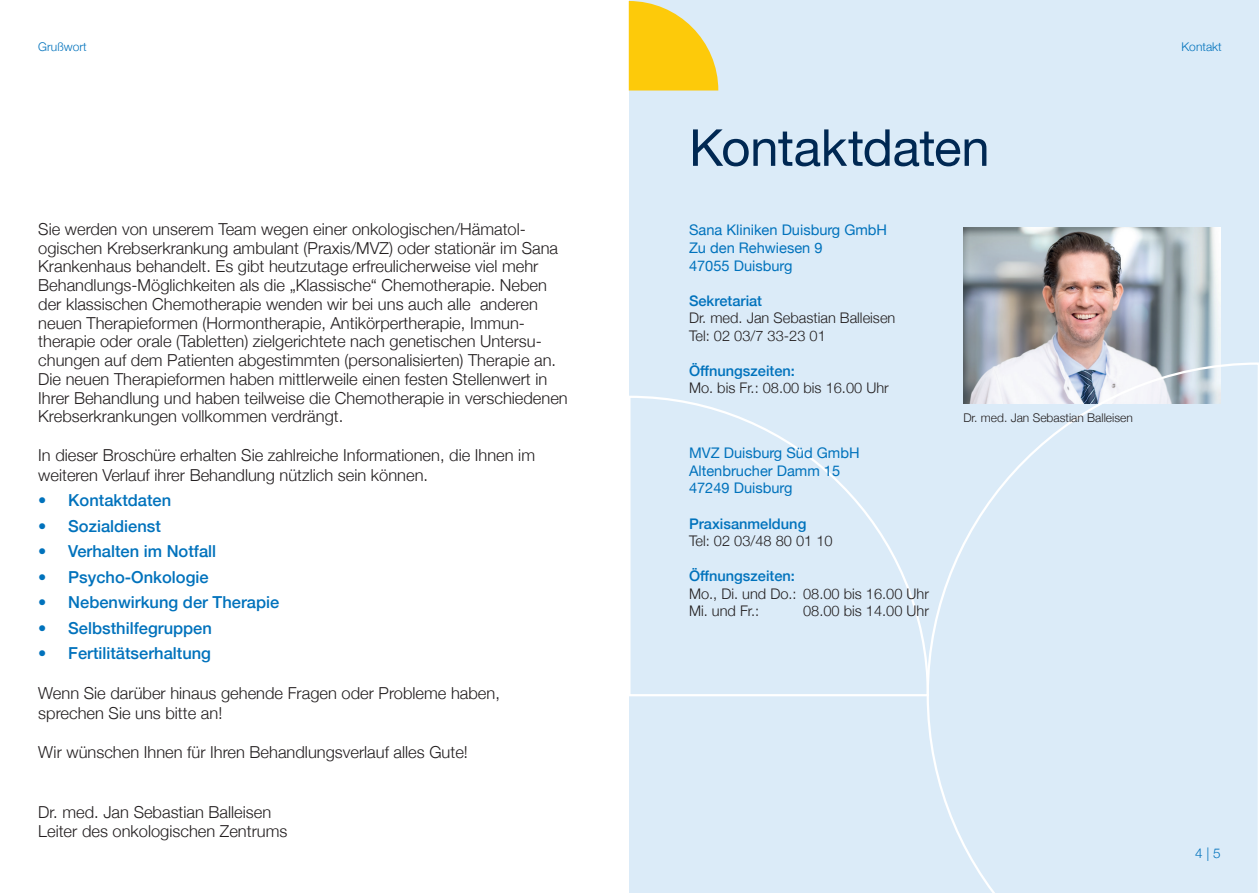
<style>
.page{position:relative;width:1259px;height:893px;background:#fff}
.page>*{position:absolute;margin:0;border:0;box-sizing:border-box;transform-origin:0 0}
.t1{font:51px "Helvetica Neue";letter-spacing:-.01em;color:#002853}
.t2{font:300 16.5px/18.8px "Helvetica Neue";color:#231f20}
.t3{font:500 16.5px "Helvetica Neue";color:#0072bc}
.t4{font:300 14.55px/17.5px "Helvetica Neue";color:#231f20}
.t5{font:14.55px/17.5px "Helvetica Neue";color:#0072bc}
.t6{font:500 14.55px "Helvetica Neue";color:#0072bc}
.t7{font:300 13.5px "Helvetica Neue";color:#0072bc}
.t8{font:300 12px "Helvetica Neue";color:#231f20}
.t9{font:300 12px "Helvetica Neue";color:#0072bc}
</style>
<div class="page">
<div style="left:629px;top:0;width:630px;height:893px;background:#dbebf8"></div>
<img style="left:963px;top:228px;width:257px;height:133px">
<svg style="left:629px;top:395px;width:296px;height:302px"></svg>
<svg style="left:629px;top:1px;width:89px;height:90px"></svg>
<svg style="left:925px;top:361px;width:334px;height:532px"></svg>
<p class="t9" style="left:38px;top:37px;width:50px">Grußwort</p>
<p class="t9" style="left:1181px;top:37px;width:42px">Kontakt</p>
<p class="t2" style="left:38px;top:218px;width:531px">Sie werden von unserem Team wegen einer onkologischen/Hämatol&shy;ogischen Krebserkrankung ambulant (Praxis/MVZ) oder stationär im Sana Krankenhaus behandelt. Es gibt heutzutage erfreulicherweise viel mehr Behandlungs-Möglichkeiten als die „Klassische“ Chemotherapie. Neben der klassischen Chemotherapie wenden wir bei uns auch alle anderen neuen Therapieformen (Hormontherapie, Antikörpertherapie, Immun&shy;therapie oder orale (Tabletten) zielgerichtete nach genetischen Untersu&shy;chungen auf dem Patienten abgestimmten (personalisierten) Therapie an.<br>Die neuen Therapieformen haben mittlerweile einen festen Stellenwert in Ihrer Behandlung und haben teilweise die Chemotherapie in verschiedenen Krebserkrankungen vollkommen verdrängt.</p>
<p class="t2" style="left:38px;top:444px;width:498px;line-height:19.8px">In dieser Broschüre erhalten Sie zahlreiche Informationen, die Ihnen im weiteren Verlauf ihrer Behandlung nützlich sein können.</p>
<p class="t3" style="left:38px;top:487px;width:134px">• Kontaktdaten</p>
<p class="t3" style="left:38px;top:513px;width:124px">• Sozialdienst</p>
<p class="t3" style="left:38px;top:538px;width:179px">• Verhalten im Notfall</p>
<p class="t3" style="left:38px;top:564px;width:172px">• Psycho-Onkologie</p>
<p class="t3" style="left:38px;top:589px;width:242px">• Nebenwirkung der Therapie</p>
<p class="t3" style="left:38px;top:615px;width:175px">• Selbsthilfegruppen</p>
<p class="t3" style="left:38px;top:640px;width:174px">• Fertilitätserhaltung</p>
<p class="t2" style="left:38px;top:682px;width:463px;line-height:19.8px">Wenn Sie darüber hinaus gehende Fragen oder Probleme haben, sprechen Sie uns bitte an!</p>
<p class="t2" style="left:38px;top:742px;width:431px">Wir wünschen Ihnen für Ihren Behandlungsverlauf alles Gute!</p>
<p class="t2" style="left:38px;top:801px;width:251px;line-height:19.8px">Dr. med. Jan Sebastian Balleisen<br>Leiter des onkologischen Zentrums</p>
<h1 class="t1" style="left:689px;top:111px;width:302px">Kontaktdaten</h1>
<p class="t5" style="left:689px;top:222px;width:200px">Sana Kliniken Duisburg GmbH<br>Zu den Rehwiesen 9<br>47055 Duisburg</p>
<p class="t6" style="left:689px;top:289px;width:75px">Sekretariat</p>
<p class="t4" style="left:689px;top:308px;width:208px">Dr. med. Jan Sebastian Balleisen<br>Tel: 02 03/7 33-23 01</p>
<p class="t6" style="left:689px;top:359px;width:107px">Öffnungszeiten:</p>
<p class="t4" style="left:689px;top:378px;width:201px">Mo. bis Fr.: 08.00 bis 16.00 Uhr</p>
<p class="t5" style="left:689px;top:445px;width:172px">MVZ Duisburg Süd GmbH<br>Altenbrucher Damm 15<br>47249 Duisburg</p>
<p class="t6" style="left:689px;top:512px;width:119px">Praxisanmeldung</p>
<p class="t4" style="left:689px;top:531px;width:145px">Tel: 02 03/48 80 01 10</p>
<p class="t6" style="left:689px;top:564px;width:107px">Öffnungszeiten:</p>
<p class="t4" style="left:689px;top:584px;width:241px">Mo., Di. und Do.: 08.00 bis 16.00 Uhr<br>Mi. und Fr.:</p>
<p class="t4" style="left:803px;top:601px;width:127px">08.00 bis 14.00 Uhr</p>
<p class="t8" style="left:963px;top:408px;width:171px">Dr. med. Jan Sebastian Balleisen</p>
<p class="t7" style="left:1195px;top:842px;width:27px">4 | 5</p>
</div>
